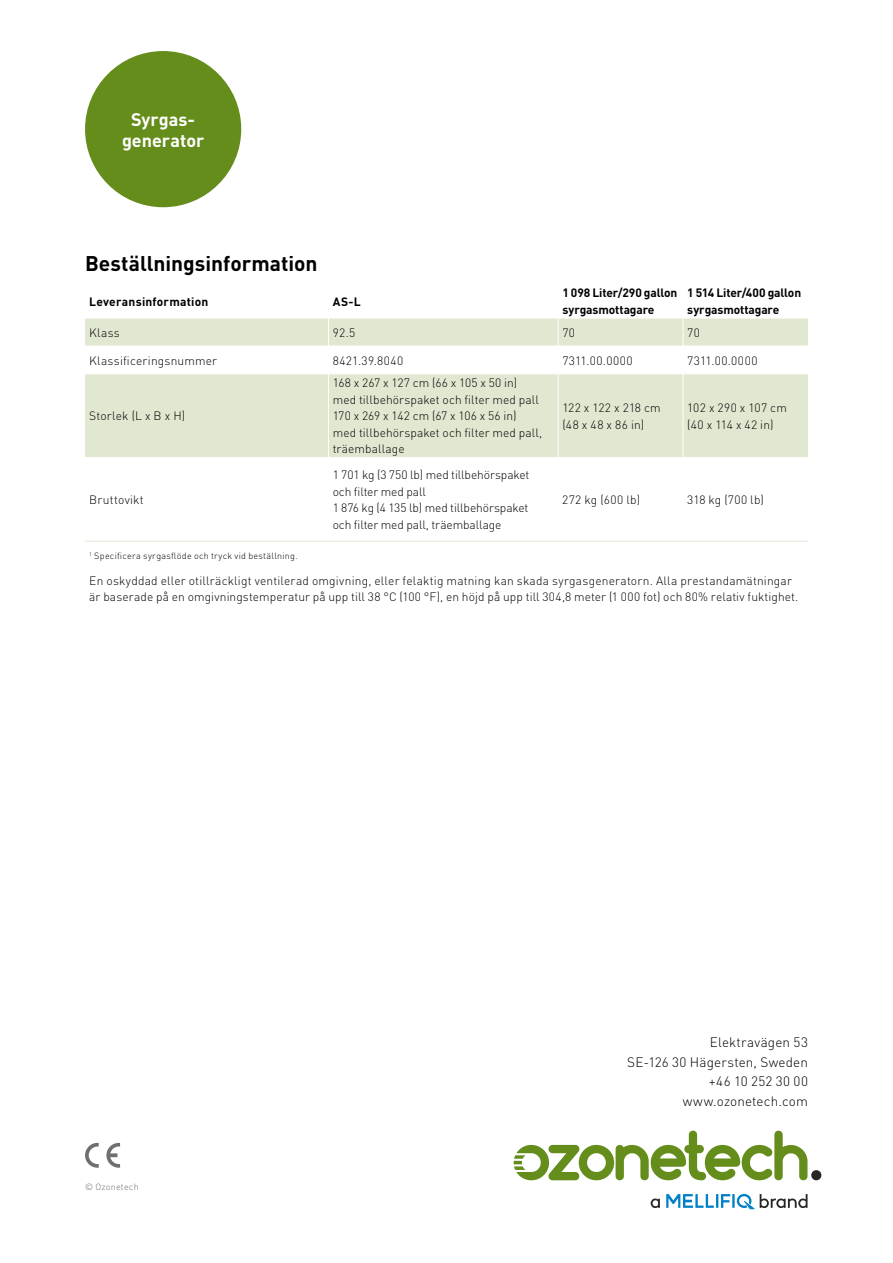
<style>
.page{position:relative;width:893px;height:1263px;background:#fff}
.page>*{position:absolute;margin:0;border:0;box-sizing:border-box;transform-origin:0 0}
.t1{font:700 21px "DINOT";color:#000}
.t2{font:700 18px/21px "DINOT";color:#fff;text-align:center}
.t3{font:300 13.5px/19.5px "DINOT";letter-spacing:.01em;color:#000;text-align:right}
.t4{font:300 12px/16.5px "DINOT";letter-spacing:.01em;color:#000}
.t5{font:300 12px/16.5px "DINOT";letter-spacing:-.01em;color:#000}
.t6{font:700 12px/16.5px "DINOT";letter-spacing:-.005em;color:#000}
.t7{font:300 12px "DINOT";letter-spacing:.045em;color:#000}
.t8{font:700 12px "DINOT";letter-spacing:.015em;color:#000}
.t9{font:300 12px "DINOT";letter-spacing:.04em;color:#000}
.t10{font:300 9px "DINOT";letter-spacing:.03em;color:#000}
.t11{font:300 9px "DINOT";letter-spacing:.025em;color:#706f6f}
</style>
<div class="page">
<div style="left:85px;top:51px;width:156px;height:156px;background:#658d1b;border-radius:50%"></div>
<div style="left:811px;top:1170px;width:10px;height:10px;background:#262626;border-radius:50%"></div>
<svg style="left:514px;top:1130px;width:293px;height:50px"></svg>
<svg style="left:651px;top:1198px;width:9px;height:10px"></svg>
<svg style="left:666px;top:1194px;width:141px;height:15px"></svg>
<svg style="left:85px;top:1143px;width:14px;height:25px"></svg>
<svg style="left:106px;top:1143px;width:14px;height:25px"></svg>
<svg style="left:85px;top:319px;width:723px;height:138px;fill:#e0e8d1"></svg>
<hr style="left:85px;top:346px;width:243px;height:1px;background:#fff">
<hr style="left:328px;top:346px;width:230px;height:1px;background:#fff">
<svg style="left:328px;top:319px;width:1px;height:55px"></svg>
<hr style="left:558px;top:346px;width:125px;height:1px;background:#fff">
<svg style="left:558px;top:319px;width:1px;height:55px"></svg>
<hr style="left:683px;top:346px;width:125px;height:1px;background:#fff">
<svg style="left:683px;top:319px;width:1px;height:55px"></svg>
<hr style="left:85px;top:374px;width:243px;height:1px;background:#fff">
<hr style="left:328px;top:374px;width:230px;height:1px;background:#fff">
<hr style="left:328px;top:374px;width:1px;height:83px;background:#fff">
<hr style="left:558px;top:374px;width:125px;height:1px;background:#fff">
<hr style="left:558px;top:374px;width:1px;height:83px;background:#fff">
<hr style="left:683px;top:374px;width:125px;height:1px;background:#fff">
<hr style="left:683px;top:374px;width:1px;height:83px;background:#fff">
<hr style="left:85px;top:541px;width:243px;height:1px;background:#e0e8d1">
<hr style="left:328px;top:541px;width:230px;height:1px;background:#e0e8d1">
<hr style="left:558px;top:541px;width:125px;height:1px;background:#e0e8d1">
<hr style="left:683px;top:541px;width:125px;height:1px;background:#e0e8d1">
<h2 class="t2" style="left:122px;top:108px;width:84px">Syrgas&shy;generator</h2>
<h1 class="t1" style="left:85px;top:250px;width:234px">Beställningsinformation</h1>
<p class="t8" style="left:89px;top:293px;width:121px">Leveransinformation</p>
<p class="t6" style="left:333px;top:293px;width:29px">AS-L</p>
<p class="t6" style="left:562px;top:284px;width:117px">1 098 Liter/290 gallon syrgasmottagare</p>
<p class="t6" style="left:687px;top:284px;width:115px">1 514 Liter/400 gallon syrgasmottagare</p>
<p class="t4" style="left:89px;top:324px;width:32px">Klass</p>
<p class="t4" style="left:333px;top:324px;width:24px">92.5</p>
<p class="t4" style="left:562px;top:324px;width:14px">70</p>
<p class="t4" style="left:687px;top:324px;width:14px">70</p>
<p class="t4" style="left:89px;top:352px;width:129px">Klassificeringsnummer</p>
<p class="t9" style="left:333px;top:353px;width:72px">8421.39.8040</p>
<p class="t7" style="left:562px;top:353px;width:72px">7311.00.0000</p>
<p class="t7" style="left:687px;top:353px;width:72px">7311.00.0000</p>
<p class="t4" style="left:89px;top:408px;width:97px">Storlek (L x B x H)</p>
<p class="t4" style="left:89px;top:491px;width:56px">Bruttovikt</p>
<p class="t4" style="left:333px;top:375px;width:211px">168 x 267 x 127 cm (66 x 105 x 50 in) med tillbehörspaket och filter med pall<br>170 x 269 x 142 cm (67 x 106 x 56 in) med tillbehörspaket och filter med pall, träemballage</p>
<p class="t5" style="left:333px;top:466px;width:198px">1 701 kg (3 750 lb) med tillbehörspaket och filter med pall<br>1 876 kg (4 135 lb) med tillbehörspaket och filter med pall, träemballage</p>
<p class="t4" style="left:562px;top:399px;width:100px">122 x 122 x 218 cm (48 x 48 x 86 in)</p>
<p class="t4" style="left:687px;top:399px;width:101px">102 x 290 x 107 cm (40 x 114 x 42 in)</p>
<p class="t4" style="left:562px;top:491px;width:79px">272 kg (600 lb)</p>
<p class="t4" style="left:687px;top:491px;width:78px">318 kg (700 lb)</p>
<p class="t10" style="left:89px;top:550px;width:210px"><sup>1</sup> Specificera syrgasflöde och tryck vid beställning.</p>
<p class="t4" style="left:89px;top:572px;width:710px">En oskyddad eller otillräckligt ventilerad omgivning, eller felaktig matning kan skada syrgasgeneratorn. Alla prestandamätningar är baserade på en omgivningstemperatur på upp till 38 °C (100 °F), en höjd på upp till 304,8 meter (1 000 fot) och 80% relativ fuktighet.</p>
<p class="t11" style="left:85px;top:1181px;width:55px">© Ozonetech</p>
<p class="t3" style="left:627px;top:1033px;width:182px">Elektravägen 53<br>SE-126 30 Hägersten, Sweden +46 10 252 30 00 www.ozonetech.com</p>
</div>
